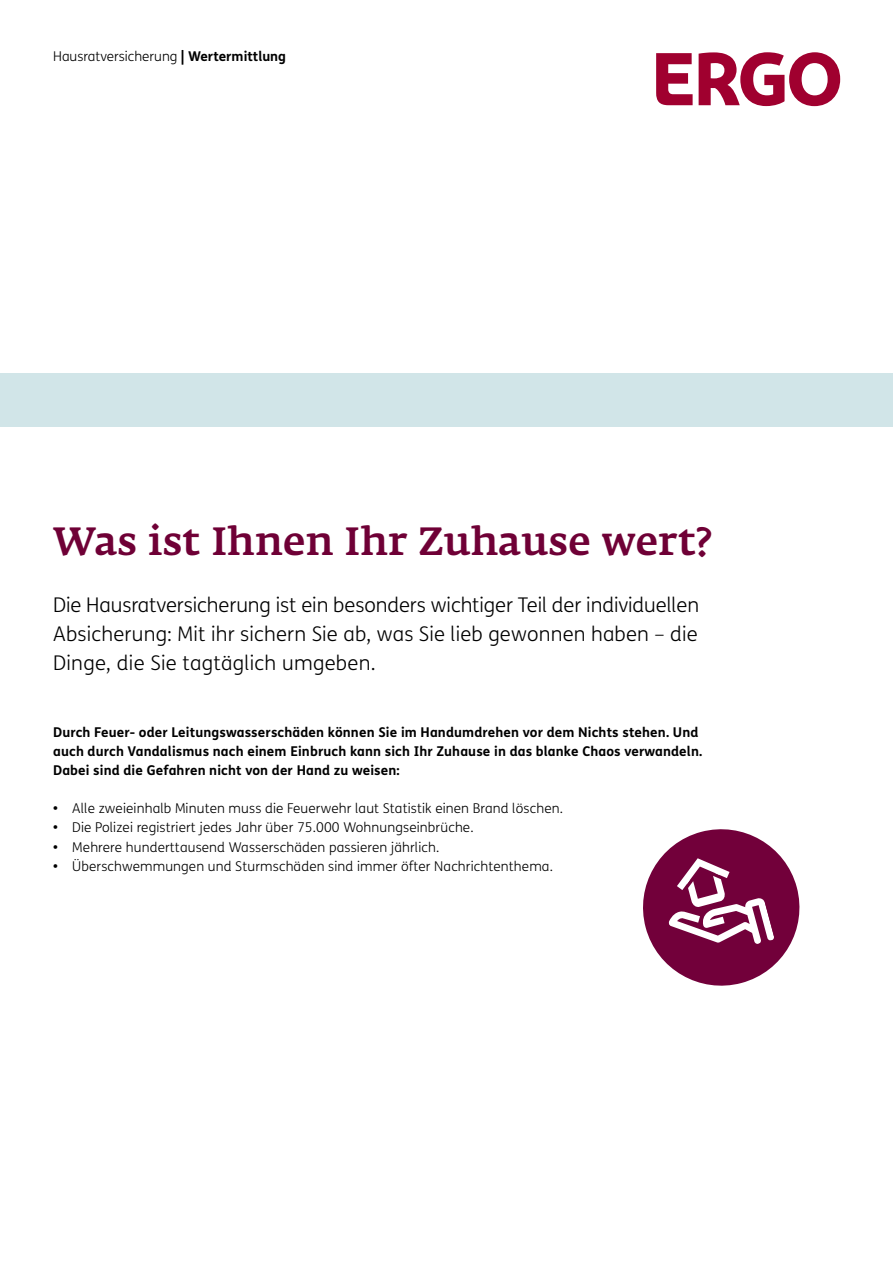
<style>
.page{position:relative;width:893px;height:1263px;background:#fff}
.page>*{position:absolute;margin:0;border:0;box-sizing:border-box;transform-origin:0 0}
.t1{font:500 39px "Fedra Serif A Pro";letter-spacing:.01em;color:#6f0036}
.t2{font:300 20.25px/28.7px "FS Me";letter-spacing:.015em;color:#000;text-align:justify}
.t3{font:300 13.5px "FS Me";letter-spacing:.01em;color:#000}
.t4{font:700 13.5px/19.2px "FS Me";letter-spacing:.01em;color:#000}
.s1{font-weight:700}
</style>
<div class="page">
<div style="left:0;top:373px;width:893px;height:53px;background:#d1e5e8"></div>
<svg style="left:699px;top:52px;width:141px;height:54px"></svg>
<svg style="left:656px;top:53px;width:37px;height:52px"></svg>
<svg style="left:643px;top:829px;width:157px;height:157px"></svg>
<p class="t3" style="left:53px;top:47px;width:234px">Hausratversicherung <span class="s1">| Wertermittlung</span></p>
<h1 class="t1" style="left:53px;top:519px;width:659px">Was ist Ihnen Ihr Zuhause wert?</h1>
<h2 class="t2" style="left:53px;top:590px;width:647px">Die Hausratversicherung ist ein besonders wichtiger Teil der individuellen Absicherung: Mit ihr sichern Sie ab, was Sie lieb gewonnen haben – die Dinge, die Sie tagtäglich umgeben.</h2>
<p class="t4" style="left:53px;top:722px;width:651px">Durch Feuer- oder Leitungswasserschäden können Sie im Handumdrehen vor dem Nichts stehen. Und auch durch Vandalismus nach einem Einbruch kann sich Ihr Zuhause in das blanke Chaos verwandeln.<br>Dabei sind die Gefahren nicht von der Hand zu weisen:</p>
<p class="t3" style="left:53px;top:799px;width:511px"><span class="s1">•</span> Alle zweieinhalb Minuten muss die Feuerwehr laut Statistik einen Brand löschen.</p>
<p class="t3" style="left:53px;top:818px;width:422px"><span class="s1">•</span> Die Polizei registriert jedes Jahr über 75.000 Wohnungseinbrüche.</p>
<p class="t3" style="left:53px;top:837px;width:388px"><span class="s1">•</span> Mehrere hunderttausend Wasserschäden passieren jährlich.</p>
<p class="t3" style="left:53px;top:857px;width:501px"><span class="s1">•</span> Überschwemmungen und Sturmschäden sind immer öfter Nachrichtenthema.</p>
</div>
